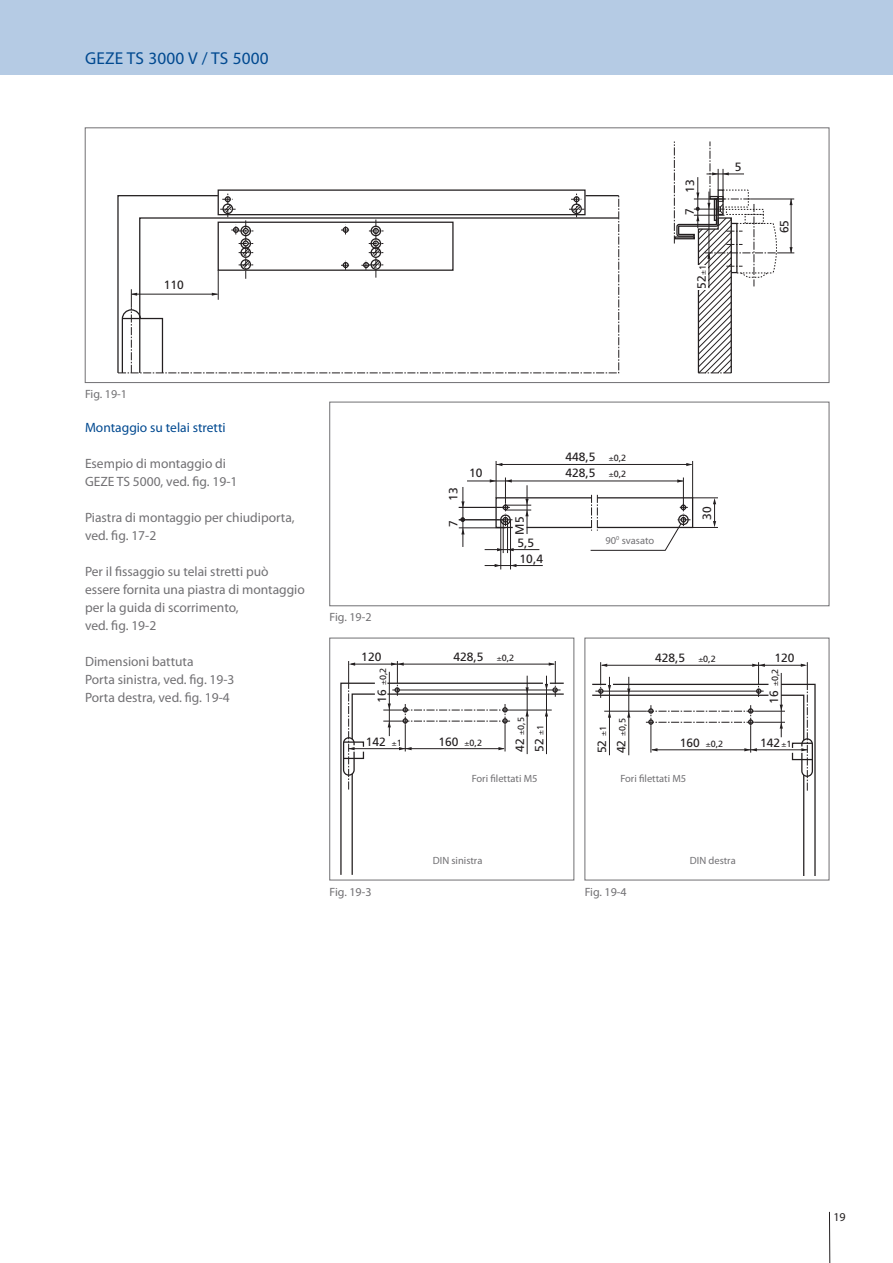
<style>
.page{position:relative;width:893px;height:1263px;background:#fff}
.page>*{position:absolute;margin:0;border:0;box-sizing:border-box;transform-origin:0 0}
.t1{font:17.25px "Myriad Pro";letter-spacing:.015em;color:#004990}
.t2{font:13.5px/18px "Myriad Pro";color:#717073}
.t3{font:13.5px "Myriad Pro";color:#004990}
.t4{font:12px/15.6px "Frutiger";color:#231f20}
.t5{font:12px "Myriad Pro";color:#717073}
.t6{font:12px "Myriad Pro";color:#231f20}
.t7{font:10.5px "Myriad Pro";color:#717073}
.t8{font:9px "Frutiger";color:#231f20}
.s1{font-size:9px}
.s2{font-size:12px}
</style>
<div class="page">
<svg style="left:829px;top:1211px;width:1px;height:52px"></svg>
<div style="left:0;top:0;width:893px;height:74px;background:#b5cbe4"></div>
<div style="left:218px;top:189px;width:367px;height:26px;border:1px solid #231f20"></div>
<svg style="left:253px;top:194px;width:366px;height:179px"></svg>
<svg style="left:117px;top:192px;width:136px;height:182px"></svg>
<div style="left:85px;top:128px;width:744px;height:255px;border:1px solid #717073"></div>
<hr style="left:496px;top:461px;width:1px;height:37px;background:#231f20">
<hr style="left:692px;top:461px;width:1px;height:37px;background:#231f20">
<hr style="left:459px;top:528px;width:46px;height:1px;background:#231f20">
<hr style="left:503px;top:520px;width:1px;height:33px;background:#231f20">
<hr style="left:507px;top:520px;width:1px;height:33px;background:#231f20">
<hr style="left:500px;top:520px;width:1px;height:49px;background:#231f20">
<hr style="left:510px;top:520px;width:1px;height:49px;background:#231f20">
<hr style="left:485px;top:549px;width:54px;height:1px;background:#231f20">
<hr style="left:485px;top:565px;width:58px;height:1px;background:#231f20">
<hr style="left:463px;top:487px;width:1px;height:60px;background:#231f20">
<hr style="left:496px;top:464px;width:195px;height:1px;background:#231f20">
<hr style="left:467px;top:481px;width:216px;height:1px;background:#231f20">
<hr style="left:459px;top:507px;width:42px;height:1px;background:#231f20">
<hr style="left:459px;top:520px;width:40px;height:1px;background:#231f20">
<svg style="left:461px;top:501px;width:4px;height:6px"></svg>
<svg style="left:461px;top:528px;width:4px;height:6px"></svg>
<svg style="left:686px;top:463px;width:7px;height:3px"></svg>
<div style="left:329px;top:402px;width:500px;height:204px;border:1px solid #717073"></div>
<hr style="left:387px;top:683px;width:156px;height:1px;background:#231f20">
<hr style="left:387px;top:693px;width:177px;height:2px;background:#231f20">
<hr style="left:509px;top:710px;width:43px;height:1px;background:#231f20">
<hr style="left:392px;top:690px;width:168px;height:1px;background:#231f20">
<hr style="left:349px;top:748px;width:155px;height:1px;background:#231f20">
<hr style="left:389px;top:672px;width:1px;height:64px;background:#231f20">
<hr style="left:351px;top:664px;width:203px;height:1px;background:#231f20">
<hr style="left:527px;top:676px;width:1px;height:78px;background:#231f20">
<hr style="left:546px;top:676px;width:1px;height:78px;background:#231f20">
<svg style="left:525px;top:710px;width:4px;height:6px"></svg>
<svg style="left:525px;top:687px;width:4px;height:7px"></svg>
<svg style="left:545px;top:661px;width:19px;height:36px"></svg>
<svg style="left:340px;top:661px;width:36px;height:214px"></svg>
<div style="left:329px;top:638px;width:245px;height:242px;border:1px solid #717073"></div>
<hr style="left:613px;top:684px;width:155px;height:1px;background:#231f20">
<hr style="left:592px;top:695px;width:176px;height:1px;background:#231f20">
<hr style="left:604px;top:711px;width:42px;height:1px;background:#231f20">
<hr style="left:754px;top:711px;width:31px;height:1px;background:#231f20">
<hr style="left:754px;top:722px;width:31px;height:1px;background:#231f20">
<hr style="left:595px;top:691px;width:168px;height:1px;background:#231f20">
<hr style="left:652px;top:750px;width:155px;height:1px;background:#231f20">
<hr style="left:602px;top:665px;width:203px;height:1px;background:#231f20">
<hr style="left:628px;top:677px;width:1px;height:78px;background:#231f20">
<hr style="left:609px;top:677px;width:1px;height:78px;background:#231f20">
<svg style="left:627px;top:711px;width:3px;height:7px"></svg>
<svg style="left:752px;top:662px;width:13px;height:35px"></svg>
<svg style="left:627px;top:689px;width:3px;height:6px"></svg>
<svg style="left:608px;top:711px;width:3px;height:7px"></svg>
<svg style="left:592px;top:662px;width:19px;height:36px"></svg>
<svg style="left:674px;top:141px;width:120px;height:233px"></svg>
<svg style="left:490px;top:473px;width:228px;height:78px"></svg>
<svg style="left:382px;top:661px;width:22px;height:35px"></svg>
<svg style="left:383px;top:704px;width:128px;height:47px"></svg>
<svg style="left:645px;top:705px;width:112px;height:48px"></svg>
<svg style="left:774px;top:662px;width:42px;height:214px"></svg>
<p class="t1" style="left:85px;top:52px;width:185px">GEZE TS 3000 V / TS 5000</p>
<p class="t4" style="left:164px;top:278px;width:22px">110</p>
<p class="t4" style="left:683px;top:193px;width:15px;rotate:-90deg">13</p>
<p class="t4" style="left:683px;top:215px;width:8px;rotate:-90deg">7</p>
<p class="t4" style="left:695px;top:289px;width:26px;rotate:-90deg">52 <span class="s1">1</span></p>
<p class="t4" style="left:735px;top:160px;width:8px">5</p>
<p class="t4" style="left:777px;top:233px;width:15px;rotate:-90deg">65</p>
<p class="t5" style="left:85px;top:390px;width:44px">Fig. 19-1</p>
<p class="t3" style="left:85px;top:422px;width:142px">Montaggio su telai stretti</p>
<p class="t2" style="left:85px;top:455px;width:154px">Esempio di montaggio di<br>GEZE TS 5000, ved. fig. 19-1</p>
<p class="t2" style="left:85px;top:509px;width:211px">Piastra di montaggio per chiudiporta, ved. fig. 17-2</p>
<p class="t2" style="left:85px;top:563px;width:221px">Per il fissaggio su telai stretti può essere fornita una piastra di montaggio per la guida di scorrimento,<br>ved. fig. 19-2</p>
<p class="t2" style="left:85px;top:653px;width:151px">Dimensioni battuta<br>Porta sinistra, ved. fig. 19-3<br>Porta destra, ved. fig. 19-4</p>
<p class="t4" style="left:469px;top:466px;width:15px">10</p>
<p class="t4" style="left:446px;top:501px;width:15px;rotate:-90deg">13</p>
<p class="t4" style="left:446px;top:527px;width:8px;rotate:-90deg">7</p>
<p class="t4" style="left:513px;top:535px;width:19px;rotate:-90deg">M5</p>
<p class="t4" style="left:517px;top:536px;width:27px">5,5<br>10,4</p>
<p class="t5" style="left:329px;top:613px;width:44px">Fig. 19-2</p>
<p class="t4" style="left:361px;top:650px;width:22px">120</p>
<p class="t4" style="left:453px;top:650px;width:32px">428,5</p>
<p class="t8" style="left:502px;top:654px;width:14px">0,2</p>
<p class="t8" style="left:379px;top:703px;width:36px;rotate:-90deg"><span class="s2">16</span> 0,2</p>
<p class="t4" style="left:366px;top:734px;width:37px">142 <span class="s1">1</span></p>
<p class="t4" style="left:439px;top:734px;width:45px">160 <span class="s1">0,2</span></p>
<p class="t8" style="left:517px;top:752px;width:36px;rotate:-90deg"><span class="s2">42</span> 0,5</p>
<p class="t4" style="left:532px;top:752px;width:29px;rotate:-90deg">52 <span class="s1">1</span></p>
<p class="t4" style="left:565px;top:450px;width:32px">448,5</p>
<p class="t8" style="left:614px;top:454px;width:14px">0,2</p>
<p class="t4" style="left:565px;top:466px;width:32px">428,5</p>
<p class="t8" style="left:614px;top:471px;width:14px">0,2</p>
<p class="t7" style="left:605px;top:536px;width:50px">90<sup>0</sup> svasato</p>
<p class="t4" style="left:700px;top:520px;width:15px;rotate:-90deg">30</p>
<p class="t4" style="left:595px;top:753px;width:29px;rotate:-90deg">52 <span class="s1">1</span></p>
<p class="t8" style="left:618px;top:753px;width:36px;rotate:-90deg"><span class="s2">42</span> 0,5</p>
<p class="t4" style="left:655px;top:651px;width:32px">428,5</p>
<p class="t8" style="left:703px;top:655px;width:14px">0,2</p>
<p class="t4" style="left:774px;top:651px;width:22px">120</p>
<p class="t8" style="left:771px;top:704px;width:36px;rotate:-90deg"><span class="s2">16</span> 0,2</p>
<p class="t4" style="left:680px;top:736px;width:45px">160 <span class="s1">0,2</span></p>
<p class="t4" style="left:760px;top:736px;width:33px">142 <span class="s1">1</span></p>
<p class="t7" style="left:472px;top:774px;width:67px">Fori filettati M5</p>
<p class="t7" style="left:620px;top:774px;width:67px">Fori filettati M5</p>
<p class="t5" style="left:329px;top:887px;width:44px">Fig. 19-3</p>
<p class="t7" style="left:433px;top:857px;width:51px">DIN sinistra</p>
<p class="t7" style="left:690px;top:857px;width:47px">DIN destra</p>
<p class="t5" style="left:585px;top:887px;width:44px">Fig. 19-4</p>
<p class="t6" style="left:833px;top:1212px;width:14px">19</p>
</div>
